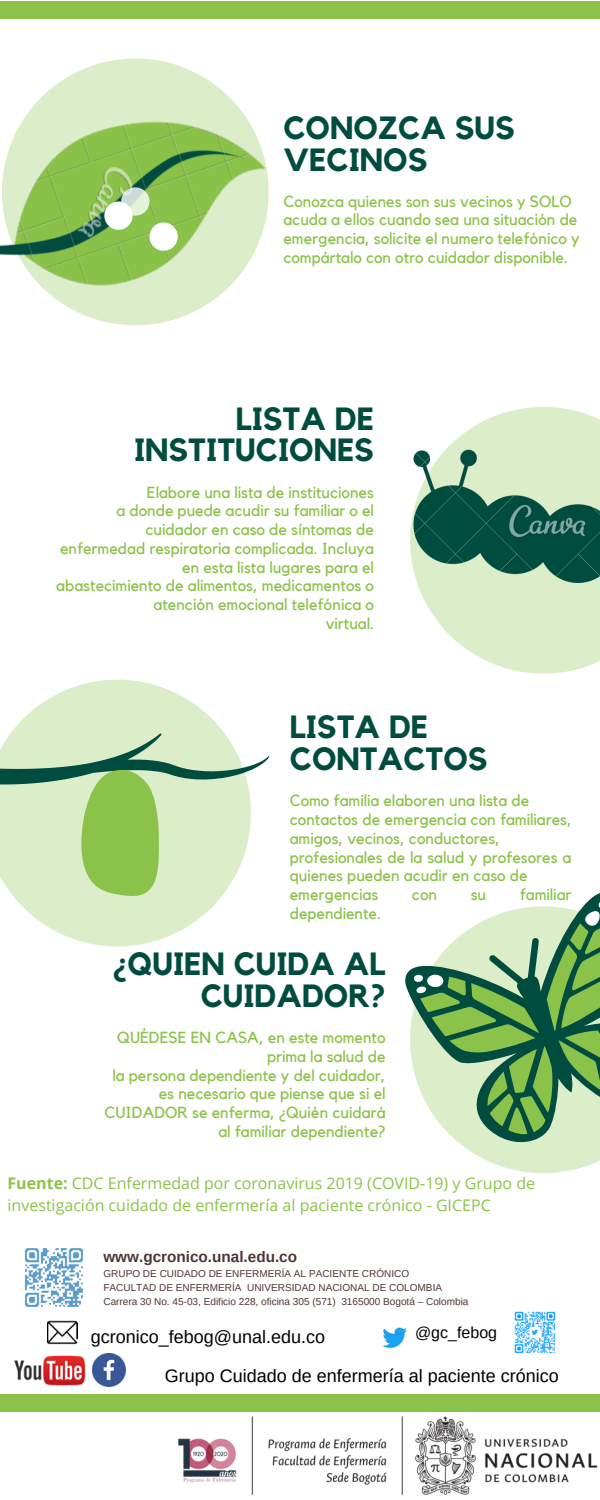
<style>
.page{position:relative;width:600px;height:1500px;background:#fff}
.page>*{position:absolute;margin:0;border:0;box-sizing:border-box;transform-origin:0 0}
.t1{font:700 32px/31.5px "Kollektif";color:#004d40}
.t2{font:18px "Arimo";color:#000}
.t3{font:16px/18.8px "Kollektif";color:#8bc34a}
.t4{font:16px/21.8px "Open Sans";color:#8bc34a}
.t5{font:16px "Arimo";color:#000}
.t6{font:700 15.3px "Arimo";color:#4f3533}
.t7{font:10px/14px "Arimo";color:#4f3533}
.s1{font-weight:700}
</style>
<div class="page">
<img style="left:0;top:58px;width:269px;height:268px">
<svg style="left:104px;top:187px;width:74px;height:64px"></svg>
<svg style="left:5px;top:884px;width:226px;height:62px;fill:#dcedc9"></svg>
<svg style="left:493px;top:1163px;width:101px;height:10px"></svg>
<svg style="left:0;top:679px;width:270px;height:205px;fill:#dcedc9"></svg>
<svg style="left:81px;top:769px;width:78px;height:128px;background:#95c75f"></svg>
<svg style="left:405px;top:893px;width:195px;height:270px"></svg>
<svg style="left:437px;top:911px;width:163px;height:234px;background:#90b986"></svg>
<svg style="left:582px;top:899px;width:18px;height:30px"></svg>
<svg style="left:414px;top:954px;width:126px;height:119px;background:#70a370"></svg>
<div style="left:0;top:1394px;width:600px;height:18px;background:#8bc34a"></div>
<img style="left:410px;top:407px;width:190px;height:267px">
<img style="left:48px;top:1320px;width:30px;height:25px">
<img style="left:14px;top:1355px;width:72px;height:31px">
<img style="left:93px;top:1354px;width:33px;height:33px">
<img style="left:382px;top:1327px;width:25px;height:21px">
<img style="left:514px;top:1311px;width:42px;height:43px">
<img style="left:24px;top:1248px;width:60px;height:59px">
<img style="left:177px;top:1416px;width:421px;height:80px">
<div style="left:0;top:1px;width:600px;height:18px;background:#8bc34a"></div>
<h1 class="t1" style="left:283px;top:113px;width:233px">CONOZCA SUS<br>VECINOS</h1>
<p class="t3" style="left:283px;top:192px;width:298px">Conozca quienes son sus vecinos y SOLO acuda a ellos cuando sea una situación de emergencia, solicite el numero telefónico y compártalo con otro cuidador disponible.</p>
<h1 class="t1" style="left:134px;top:404px;width:242px;text-align:right">LISTA DE<br>INSTITUCIONES</h1>
<p class="t3" style="left:56px;top:483px;width:319px;text-align:right">Elabore una lista de instituciones<br>a donde puede acudir su familiar o el cuidador en caso de síntomas de enfermedad respiratoria complicada. Incluya en esta lista lugares para el<br>abastecimiento de alimentos, medicamentos o atención emocional telefónica o<br>virtual.</p>
<h1 class="t1" style="left:290px;top:713px;width:199px">LISTA DE<br>CONTACTOS</h1>
<p class="t3" style="left:290px;top:792px;width:284px">Como familia elaboren una lista de contactos de emergencia con familiares, amigos, vecinos, conductores, profesionales de la salud y profesores a quienes pueden acudir en caso de emergencias</p>
<p class="t3" style="left:412px;top:886px;width:27px">con</p>
<p class="t3" style="left:471px;top:886px;width:17px">su</p>
<p class="t3" style="left:520px;top:886px;width:53px">familiar</p>
<p class="t3" style="left:290px;top:905px;width:93px">dependiente.</p>
<h1 class="t1" style="left:114px;top:950px;width:273px;text-align:right">¿QUIEN CUIDA AL<br>CUIDADOR?</h1>
<p class="t3" style="left:104px;top:1029px;width:283px;text-align:right">QUÉDESE EN CASA, en este momento prima la salud de<br>la persona dependiente y del cuidador, es necesario que piense que si el<br>CUIDADOR se enferma, ¿Quién cuidará al familiar dependiente?</p>
<p class="t4" style="left:8px;top:1172px;width:529px"><span class="s1">Fuente:</span> CDC Enfermedad por coronavirus 2019 (COVID-19) y Grupo de investigación cuidado de enfermería al paciente crónico - GICEPC</p>
<p class="t6" style="left:103px;top:1248px;width:195px">www.gcronico.unal.edu.co</p>
<p class="t7" style="left:103px;top:1267px;width:367px">GRUPO DE CUIDADO DE ENFERMERÍA AL PACIENTE CRÓNICO<br>FACULTAD DE ENFERMERÍA UNIVERSIDAD NACIONAL DE COLOMBIA<br>Carrera 30 No. 45-03, Edificio 228, oficina 305 (571) 3165000 Bogotá – Colombia</p>
<p class="t2" style="left:91px;top:1326px;width:236px">gcronico_febog@unal.edu.co</p>
<p class="t5" style="left:415px;top:1324px;width:84px">@gc_febog</p>
<p class="t2" style="left:165px;top:1365px;width:395px">Grupo Cuidado de enfermería al paciente crónico</p>
</div>
